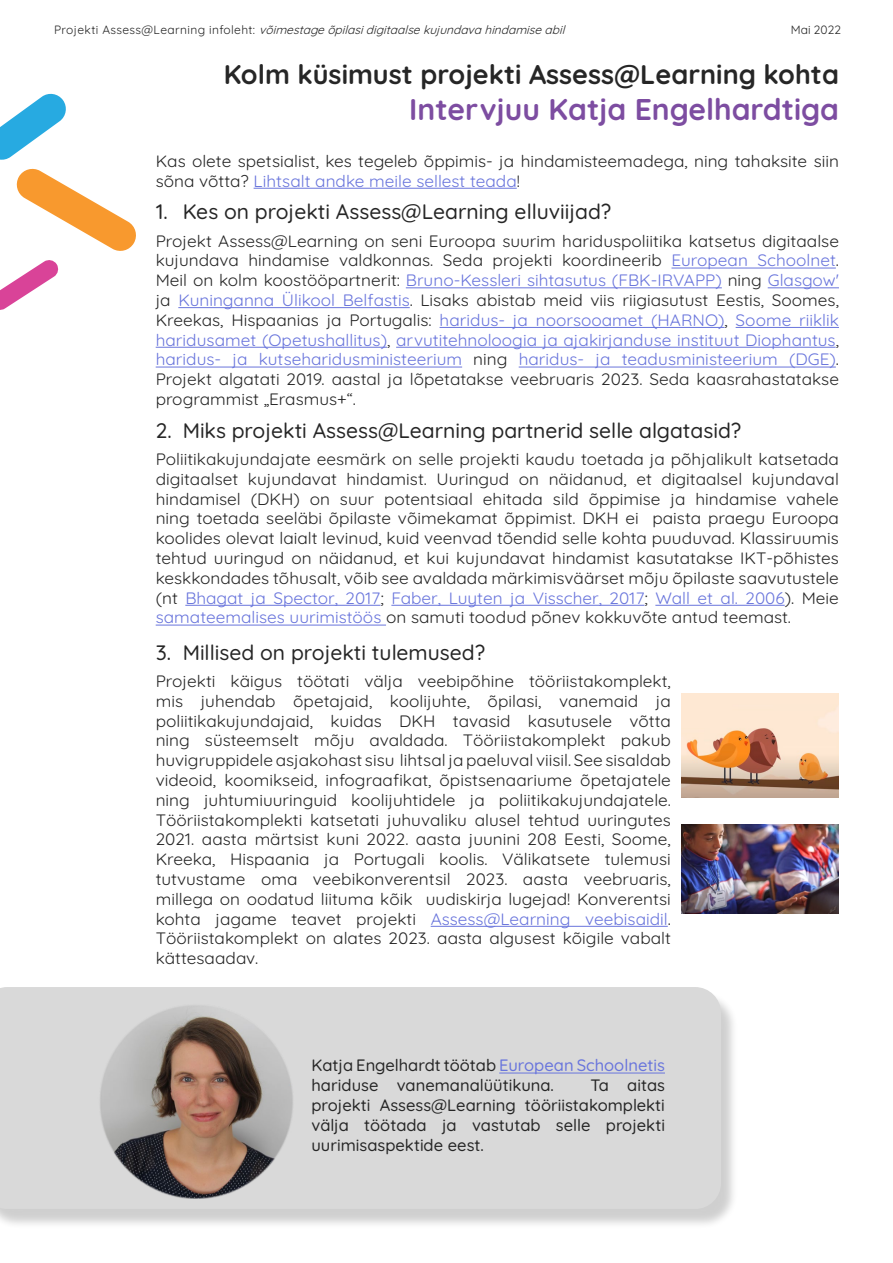
<style>
.page{position:relative;width:893px;height:1263px;background:#fff}
.page>*{position:absolute;margin:0;border:0;box-sizing:border-box;transform-origin:0 0}
.t1{font:700 30px "Quicksand";color:#7d4da1}
.t2{font:700 27px "Quicksand";color:#262626}
.t3{font:500 21px "Quicksand";color:#262626}
.t4{font:16.5px/19.8px "Quicksand";color:#262626;text-align:justify;scale:1.04 1}
.t5{font:500 16.5px/19.8px "Quicksand";color:#262626}
.t6{font:italic 12px "Quicksand";color:#262626}
.t7{font:12px "Quicksand";color:#262626}
.s1{font-style:normal}
.s2{color:#6975dc}
</style>
<div class="page">
<div style="left:0;top:990px;width:738px;height:239px;background:#000;opacity:.19"></div>
<div style="left:0;top:987px;width:721px;height:222px;background:#d9d9d9"></div>
<hr style="left:254px;top:188px;width:263px;height:1px;background:#6975dc">
<hr style="left:671px;top:268px;width:165px;height:1px;background:#6975dc">
<hr style="left:406px;top:287px;width:316px;height:1px;background:#6975dc">
<hr style="left:768px;top:287px;width:71px;height:1px;background:#6975dc">
<hr style="left:178px;top:307px;width:232px;height:1px;background:#6975dc">
<hr style="left:440px;top:327px;width:284px;height:1px;background:#6975dc">
<hr style="left:736px;top:327px;width:103px;height:1px;background:#6975dc">
<hr style="left:156px;top:347px;width:231px;height:1px;background:#6975dc">
<hr style="left:396px;top:347px;width:440px;height:1px;background:#6975dc">
<hr style="left:156px;top:367px;width:306px;height:1px;background:#6975dc">
<hr style="left:519px;top:367px;width:317px;height:1px;background:#6975dc">
<hr style="left:185px;top:605px;width:195px;height:1px;background:#6975dc">
<hr style="left:391px;top:605px;width:253px;height:1px;background:#6975dc">
<hr style="left:655px;top:605px;width:130px;height:1px;background:#6975dc">
<hr style="left:156px;top:625px;width:230px;height:1px;background:#6975dc">
<hr style="left:431px;top:926px;width:237px;height:1px;background:#6975dc">
<hr style="left:499px;top:1072px;width:166px;height:1px;background:#6975dc">
<svg style="left:0;top:93px;width:136px;height:158px"></svg>
<svg style="left:0;top:260px;width:59px;height:50px"></svg>
<img style="left:47px;top:996px;width:304px;height:202px">
<img style="left:681px;top:694px;width:158px;height:103px">
<img style="left:681px;top:824px;width:158px;height:89px">
<p class="t6" style="left:54px;top:21px;width:516px"><span class="s1">P r o j e k t i A s s e s s @ L e a r n i n g i n f o l e h t :</span> võimestageõpilasidigitaalsekujundavahindamiseabil</p>
<p class="t7" style="left:791px;top:21px;width:52px">Mai 2022</p>
<h2 class="t2" style="left:224px;top:53px;width:617px">Kolm küsimust projekti Assess@Learning kohta</h2>
<h1 class="t1" style="left:409px;top:86px;width:431px">Intervjuu Katja Engelhardtiga</h1>
<p class="t4" style="left:156px;top:149px;width:658px">Kas olete spetsialist, kes tegeleb õppimis- ja hindamisteemadega, ning tahaksite siin sõna võtta? <span class="s2">Lihtsalt andke meile sellest teada</span>!</p>
<p class="t3" style="left:156px;top:196px;width:457px">1. Kes on projekti Assess@Learning elluviijad?</p>
<p class="t4" style="left:156px;top:229px;width:659px">Projekt Assess@Learning on seni Euroopa suurim hariduspoliitika katsetus digitaalse kujundava hindamise valdkonnas. Seda projekti koordineerib <span class="s2">European Schoolnet</span>.<br>Meil on kolm koostööpartnerit: <span class="s2">Bruno-Kessleri sihtasutus (FBK-IRVAPP)</span> ning <span class="s2">Glasgow' </span>ja <span class="s2">Kuninganna Ülikool Belfastis</span>. Lisaks abistab meid viis riigiasutust Eestis, Soomes, Kreekas, Hispaanias ja Portugalis: <span class="s2">haridus- ja noorsooamet (HARNO)</span>, <span class="s2">Soome riiklik haridusamet (Opetushallitus)</span>, <span class="s2">arvutitehnoloogia ja ajakirjanduse instituut Diophantus</span>, <span class="s2">haridus- ja kutseharidusministeerium</span> ning <span class="s2">haridus- ja teadusministeerium (DGE)</span>.<br>Projekt algatati 2019. aastal ja lõpetatakse veebruaris 2023. Seda kaasrahastatakse programmist „Erasmus+“.</p>
<p class="t3" style="left:156px;top:414px;width:587px">2. Miks projekti Assess@Learning partnerid selle algatasid?</p>
<p class="t4" style="left:156px;top:448px;width:659px">Poliitikakujundajate eesmärk on selle projekti kaudu toetada ja põhjalikult katsetada digitaalset kujundavat hindamist. Uuringud on näidanud, et digitaalsel kujundaval hindamisel (DKH) on suur potentsiaal ehitada sild õppimise ja hindamise vahele ning toetada seeläbi õpilaste võimekamat õppimist. DKH ei paista praegu Euroopa koolides olevat laialt levinud, kuid veenvad tõendid selle kohta puuduvad. Klassiruumis tehtud uuringud on näidanud, et kui kujundavat hindamist kasutatakse IKT-põhistes keskkondades tõhusalt, võib see avaldada märkimisväärset mõju õpilaste saavutustele (nt <span class="s2">Bhagat ja Spector, 2017</span>; <span class="s2">Faber, Luyten ja Visscher, 2017</span>; <span class="s2">Wall et al. 2006</span>). Meie <span class="s2">samateemalises uurimistöös</span> on samuti toodud põnev kokkuvõte antud teemast.</p>
<p class="t3" style="left:156px;top:636px;width:331px">3. Millised on projekti tulemused?</p>
<p class="t4" style="left:156px;top:670px;width:497px">Projekti käigus töötati välja veebipõhine tööriistakomplekt, mis juhendab õpetajaid, koolijuhte, õpilasi, vanemaid ja poliitikakujundajaid, kuidas DKH tavasid kasutusele võtta ning süsteemselt mõju avaldada. Tööriistakomplekt pakub huvigruppidele asjakohast sisu lihtsal ja paeluval viisil. See sisaldab videoid, koomikseid, infograafikat, õpistsenaariume õpetajatele ning juhtumiuuringuid koolijuhtidele ja poliitikakujundajatele.<br>Tööriistakomplekti katsetati juhuvaliku alusel tehtud uuringutes 2021. aasta märtsist kuni 2022. aasta juunini 208 Eesti, Soome, Kreeka, Hispaania ja Portugali koolis. Välikatsete tulemusi tutvustame oma veebikonverentsil 2023. aasta veebruaris, millega on oodatud liituma kõik uudiskirja lugejad! Konverentsi kohta jagame teavet projekti <span class="s2">Assess@Learning veebisaidil</span>.<br>Tööriistakomplekt on alates 2023. aasta algusest kõigile vabalt kättesaadav.</p>
<p class="t5" style="left:311px;top:1054px;width:355px">Katja Engelhardt töötab <span class="s2">European Schoolnetis </span>hariduse vanemanalüütikuna.</p>
<p class="t5" style="left:311px;top:1074px;width:355px;text-align:justify;text-indent:279px">Ta aitas projekti Assess@Learning tööriistakomplekti välja töötada ja vastutab selle projekti uurimisaspektide eest.</p>
</div>
